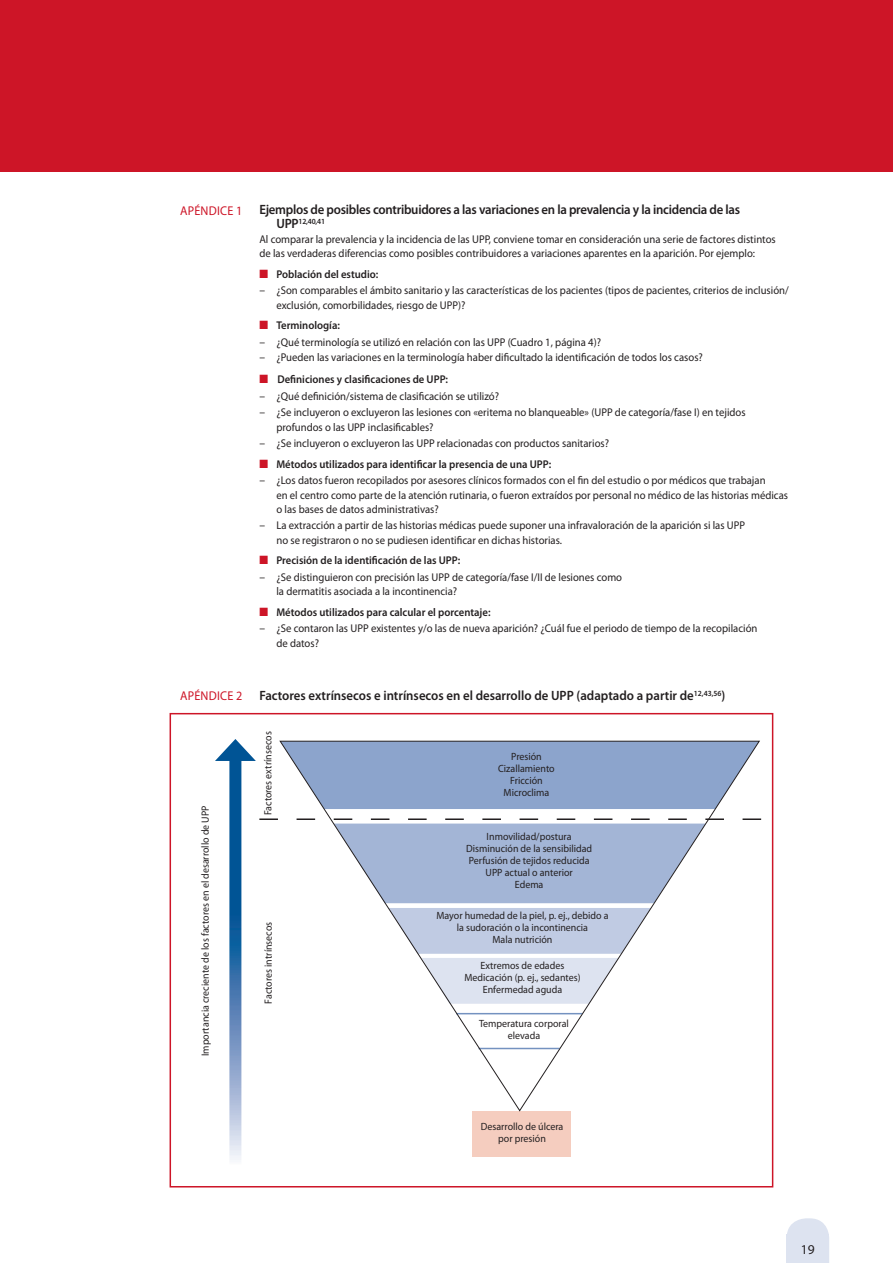
<style>
.page{position:relative;width:893px;height:1263px;background:#fff}
.page>*{position:absolute;margin:0;border:0;box-sizing:border-box;transform-origin:0 0}
.t1{font:600 13.5px "Myriad Pro";letter-spacing:-.02em;color:#231f20;scale:.95 1}
.t2{font:600 13.5px "Myriad Pro";color:#231f20;scale:.95 1}
.t3{font:13.5px "Myriad Pro";color:#231f20}
.t4{font:12.75px "Myriad Pro";letter-spacing:.02em;color:#cd1527;scale:.95 1}
.t5{font:11.25px/14.2px "Myriad Pro";color:#231f20;scale:.95 1}
.t6{font:600 11.25px "Myriad Pro";color:#231f20;scale:.95 1}
.t7{font:10.5px/12px "Myriad Pro";color:#231f20;text-align:center;scale:.95 1}
.t8{font:600 7.8px "Myriad Pro";color:#231f20;scale:.95 1}
.s1{font-size:13.5px}
.s2{color:#cd1527}
.s3{font-size:12px}
</style>
<div class="page">
<div style="left:0;top:0;width:893px;height:172px;background:#cd1527"></div>
<svg style="left:787px;top:1218px;width:42px;height:16px"></svg>
<div style="left:786px;top:1234px;width:43px;height:29px;background:#dde3f0"></div>
<div style="left:170px;top:713px;width:603px;height:474px;border:2px solid #cd1527"></div>
<div style="left:472px;top:1111px;width:98px;height:46px;background:#f5cdbf"></div>
<svg style="left:229px;top:761px;width:12px;height:399px;background:#4c81b3"></svg>
<svg style="left:215px;top:739px;width:41px;height:22px"></svg>
<svg style="left:279px;top:741px;width:481px;height:370px"></svg>
<svg style="left:259px;top:818px;width:502px;height:186px"></svg>
<p class="t4" style="left:180px;top:202px;width:67px">APÉNDICE 1</p>
<p class="t4" style="left:180px;top:688px;width:67px">APÉNDICE 2</p>
<p class="t7" style="left:199px;top:1056px;width:265px;rotate:-90deg">Importancia creciente de los factores en el desarrollo de UPP</p>
<p class="t1" style="left:259px;top:201px;width:508px">Ejemplos de posibles contribuidores a las variaciones en la prevalencia y la incidencia de las</p>
<p class="t8" style="left:276px;top:216px;width:53px"><span class="s1">UPP</span>12,40,41</p>
<p class="t5" style="left:259px;top:232px;width:545px">Al comparar la prevalencia y la incidencia de las UPP, conviene tomar en consideración una serie de factores distintos de las verdaderas diferencias como posibles contribuidores a variaciones aparentes en la aparición. Por ejemplo:</p>
<p class="t6" style="left:259px;top:267px;width:127px"><span class="s2">■</span> Población del estudio:</p>
<p class="t5" style="left:276px;top:283px;width:541px;text-indent:-17px"><span class="s3">–</span> ¿Son comparables el ámbito sanitario y las características de los pacientes (tipos de pacientes, criterios de inclusión/ exclusión, comorbilidades, riesgo de UPP)?</p>
<p class="t6" style="left:259px;top:318px;width:86px"><span class="s2">■</span> Terminología:</p>
<p class="t5" style="left:259px;top:335px;width:361px"><span class="s3">–</span> ¿Qué terminología se utilizó en relación con las UPP (Cuadro 1, página 4)?</p>
<p class="t5" style="left:259px;top:350px;width:468px"><span class="s3">–</span> ¿Pueden las variaciones en la terminología haber dificultado la identificación de todos los casos?</p>
<p class="t6" style="left:259px;top:372px;width:200px"><span class="s2">■</span> Definiciones y clasificaciones de UPP:</p>
<p class="t5" style="left:259px;top:389px;width:254px"><span class="s3">–</span> ¿Qué definición/sistema de clasificación se utilizó?</p>
<p class="t5" style="left:276px;top:405px;width:495px;text-indent:-17px"><span class="s3">–</span> ¿Se incluyeron o excluyeron las lesiones con «eritema no blanqueable» (UPP de categoría/fase I) en tejidos profundos o las UPP inclasificables?</p>
<p class="t5" style="left:259px;top:436px;width:370px"><span class="s3">–</span> ¿Se incluyeron o excluyeron las UPP relacionadas con productos sanitarios?</p>
<p class="t6" style="left:259px;top:457px;width:309px"><span class="s2">■</span> Métodos utilizados para identificar la presencia de una UPP:</p>
<p class="t5" style="left:276px;top:473px;width:540px;text-indent:-17px"><span class="s3">–</span> ¿Los datos fueron recopilados por asesores clínicos formados con el fin del estudio o por médicos que trabajan<br>en el centro como parte de la atención rutinaria, o fueron extraídos por personal no médico de las historias médicas o las bases de datos administrativas?</p>
<p class="t5" style="left:276px;top:518px;width:495px;text-indent:-17px"><span class="s3">–</span> La extracción a partir de las historias médicas puede suponer una infravaloración de la aparición si las UPP no se registraron o no se pudiesen identificar en dichas historias.</p>
<p class="t6" style="left:259px;top:553px;width:213px"><span class="s2">■</span> Precisión de la identificación de las UPP:</p>
<p class="t5" style="left:276px;top:570px;width:365px;text-indent:-17px"><span class="s3">–</span> ¿Se distinguieron con precisión las UPP de categoría/fase I/II de lesiones como la dermatitis asociada a la incontinencia?</p>
<p class="t6" style="left:259px;top:605px;width:245px"><span class="s2">■</span> Métodos utilizados para calcular el porcentaje:</p>
<p class="t5" style="left:276px;top:621px;width:508px;text-indent:-17px"><span class="s3">–</span> ¿Se contaron las UPP existentes y/o las de nueva aparición? ¿Cuál fue el periodo de tiempo de la recopilación de datos?</p>
<p class="t2" style="left:259px;top:687px;width:492px">Factores extrínsecos e intrínsecos en el desarrollo de UPP (adaptado a partir de<sup>12,43,56</sup>)</p>
<p class="t7" style="left:262px;top:815px;width:90px;rotate:-90deg">Factores extrínsecos</p>
<p class="t7" style="left:262px;top:1004px;width:88px;rotate:-90deg">Factores intrínsecos</p>
<p class="t7" style="left:498px;top:751px;width:61px">Presión<br>Cizallamiento<br>Fricción<br>Microclima</p>
<p class="t7" style="left:466px;top:831px;width:134px">Inmovilidad/postura<br>Disminución de la sensibilidad<br>Perfusión de tejidos reducida<br>UPP actual o anterior<br>Edema</p>
<p class="t7" style="left:436px;top:909px;width:183px">Mayor humedad de la piel, p. ej., debido a la sudoración o la incontinencia<br>Mala nutrición</p>
<p class="t7" style="left:464px;top:959px;width:124px">Extremos de edades<br>Medicación (p. ej., sedantes)<br>Enfermedad aguda</p>
<p class="t7" style="left:484px;top:830px;width:91px">Inmovilidad/postura</p>
<p class="t7" style="left:463px;top:842px;width:134px">Disminución de la sensibilidad</p>
<p class="t7" style="left:466px;top:854px;width:129px">Perfusión de tejidos reducida</p>
<p class="t7" style="left:499px;top:866px;width:73px">actual o anterior</p>
<p class="t7" style="left:512px;top:878px;width:32px">Edema</p>
<p class="t7" style="left:467px;top:959px;width:124px">Extremos de edades<br>Medicación (p. ej., sedantes)<br>Enfermedad aguda</p>
<p class="t7" style="left:479px;top:1017px;width:96px">Temperatura corporal elevada</p>
<p class="t7" style="left:481px;top:1120px;width:89px">Desarrollo de úlcera por presión</p>
<p class="t3" style="left:801px;top:1241px;width:15px">19</p>
</div>
